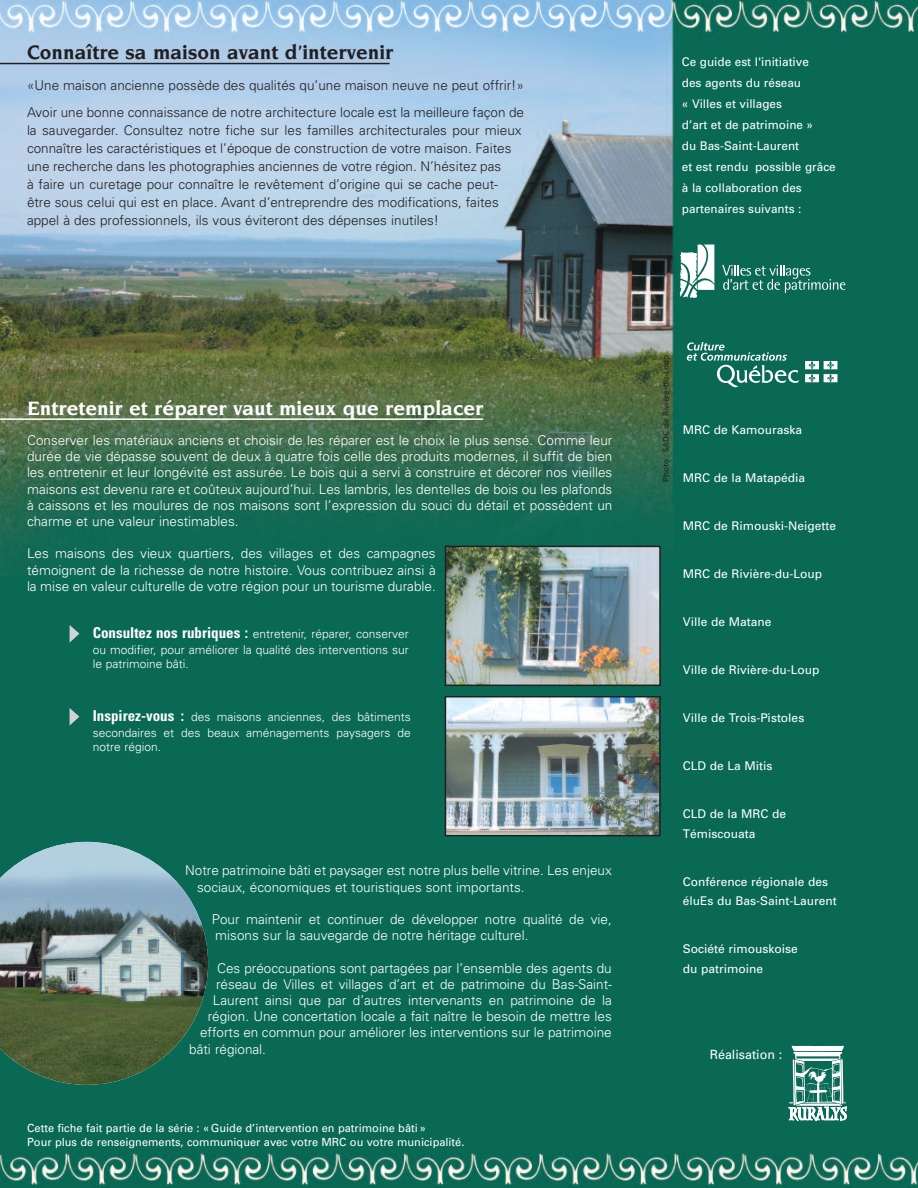
<style>
.page{position:relative;width:918px;height:1188px;background:#fff}
.page>*{position:absolute;margin:0;border:0;box-sizing:border-box;transform-origin:0 0}
.t1{font:700 21px "Novarese";color:#fff}
.t2{font:700 21px "Novarese";color:#231f20}
.t3{font:300 13.5px/16.2px "Univers";color:#fff;text-align:justify}
.t4{font:300 13.5px/18px "Univers";color:#231f20}
.t5{font:12.75px "Univers";color:#fff}
.t6{font:12px/21px "Univers";color:#fff}
.t7{font:300 12px/15.9px "Univers";color:#fff}
.t8{font:11.25px/13.5px "Univers";color:#fff}
.t9{font:8.25px "Frutiger";color:#231f20}
.s1{font-weight:700;font-stretch:condensed;font-size:15px}
</style>
<div class="page">
<img style="left:0;top:0;width:918px;height:1188px">
<hr style="left:0;top:63px;width:390px;height:1px;background:#231f20">
<hr style="left:0;top:418px;width:483px;height:2px;background:#fff">
<svg style="left:70px;top:625px;width:9px;height:18px"></svg>
<svg style="left:70px;top:708px;width:9px;height:18px"></svg>
<img style="left:448px;top:549px;width:210px;height:134px">
<div style="left:445px;top:546px;width:216px;height:140px;border:2px solid #231f20"></div>
<img style="left:448px;top:699px;width:210px;height:134px">
<div style="left:445px;top:696px;width:216px;height:140px;border:2px solid #231f20"></div>
<svg style="left:805px;top:361px;width:32px;height:21px"></svg>
<svg style="left:687px;top:342px;width:112px;height:45px;background:#348372"></svg>
<svg style="left:789px;top:1046px;width:58px;height:75px"></svg>
<svg style="left:680px;top:245px;width:34px;height:53px"></svg>
<svg style="left:722px;top:265px;width:123px;height:28px;background:#348373"></svg>
<img style="left:0;top:842px;width:208px;height:243px">
<h1 class="t2" style="left:27px;top:44px;width:368px">Connaître sa maison avant d’intervenir</h1>
<p class="t4" style="left:27px;top:73px;width:499px;line-height:27px">«Une maison ancienne possède des qualités qu’une maison neuve ne peut offrir!»<br>Avoir une bonne connaissance de notre architecture locale est la meilleure façon de</p>
<p class="t4" style="left:27px;top:123px;width:496px">la sauvegarder. Consultez notre fiche sur les familles architecturales pour mieux connaître les caractéristiques et l’époque de construction de votre maison. Faites une recherche dans les photographies anciennes de votre région. N’hésitez pas<br>à faire un curetage pour connaître le revêtement d’origine qui se cache peut&shy;être sous celui qui est en place. Avant d’entreprendre des modifications, faites appel à des professionnels, ils vous éviteront des dépenses inutiles!</p>
<p class="t6" style="left:682px;top:52px;width:155px">Ce guide est l'initiative<br>des agents du réseau<br>« Villes et villages<br>d’art et de patrimoine »<br>du Bas-Saint-Laurent<br>et est rendu possible grâce à la collaboration des partenaires suivants :</p>
<h1 class="t1" style="left:27px;top:399px;width:458px">Entretenir et réparer vaut mieux que remplacer</h1>
<p class="t3" style="left:27px;top:433px;width:587px">Conserver les matériaux anciens et choisir de les réparer est le choix le plus sensé. Comme leur durée de vie dépasse souvent de deux à quatre fois celle des produits modernes, il suffit de bien les entretenir et leur longévité est assurée. Le bois qui a servi à construire et décorer nos vieilles maisons est devenu rare et coûteux aujourd’hui. Les lambris, les dentelles de bois ou les plafonds à caissons et les moulures de nos maisons sont l’expression du souci du détail et possèdent un charme et une valeur inestimables.</p>
<p class="t3" style="left:27px;top:547px;width:410px">Les maisons des vieux quartiers, des villages et des campagnes témoignent de la richesse de notre histoire. Vous contribuez ainsi à la mise en valeur culturelle de votre région pour un tourisme durable.</p>
<p class="t7" style="left:93px;top:627px;width:318px"><span class="s1">Consultez nos rubriques :</span> entretenir, réparer, conserver ou modifier, pour améliorer la qualité des interventions sur</p>
<p class="t7" style="left:93px;top:657px;width:97px">le patrimoine bâti.</p>
<p class="t7" style="left:93px;top:710px;width:320px"><span class="s1">Inspirez-vous :</span> des maisons anciennes, des bâtiments secondaires et des beaux aménagements paysagers de</p>
<p class="t7" style="left:93px;top:740px;width:70px">notre région.</p>
<p class="t3" style="left:197px;top:864px;width:416px;text-indent:-12px">Notre patrimoine bâti et paysager est notre plus belle vitrine. Les enjeux sociaux, économiques et touristiques sont importants.</p>
<p class="t3" style="left:212px;top:912px;width:402px">Pour maintenir et continuer de développer notre qualité de vie, misons sur la sauvegarde de notre héritage culturel.</p>
<p class="t3" style="left:217px;top:961px;width:396px">Ces préoccupations sont partagées par l’ensemble des agents du</p>
<p class="t3" style="left:216px;top:977px;width:397px">réseau de Villes et villages d’art et de patrimoine du Bas-Saint-</p>
<p class="t3" style="left:213px;top:993px;width:400px">Laurent ainsi que par d’autres intervenants en patrimoine de la</p>
<p class="t3" style="left:208px;top:1010px;width:405px">région. Une concertation locale a fait naître le besoin de mettre les</p>
<p class="t3" style="left:200px;top:1026px;width:413px">efforts en commun pour améliorer les interventions sur le patrimoine</p>
<p class="t3" style="left:189px;top:1042px;width:78px">bâti régional.</p>
<p class="t8" style="left:27px;top:1123px;width:439px">Cette fiche fait partie de la série : « Guide d’intervention en patrimoine bâti »<br>Pour plus de renseignements, communiquer avec votre MRC ou votre municipalité.</p>
<p class="t9" style="left:663px;top:482px;width:128px;rotate:-90deg">Photo : SADC de Rivière-du-Loup</p>
<p class="t6" style="left:683px;top:421px;width:121px">MRC de Kamouraska</p>
<p class="t6" style="left:683px;top:469px;width:124px">MRC de la Matapédia</p>
<p class="t6" style="left:683px;top:517px;width:155px">MRC de Rimouski-Neigette</p>
<p class="t6" style="left:683px;top:565px;width:141px">MRC de Rivière-du-Loup</p>
<p class="t6" style="left:683px;top:613px;width:90px">Ville de Matane</p>
<p class="t6" style="left:683px;top:661px;width:138px">Ville de Rivière-du-Loup</p>
<p class="t6" style="left:683px;top:709px;width:123px">Ville de Trois-Pistoles</p>
<p class="t6" style="left:683px;top:757px;width:91px">CLD de La Mitis</p>
<p class="t6" style="left:683px;top:805px;width:105px;line-height:19.5px">CLD de la MRC de<br>Témiscouata</p>
<p class="t6" style="left:683px;top:873px;width:155px;line-height:19.5px">Conférence régionale des éluEs du Bas-Saint-Laurent</p>
<p class="t6" style="left:683px;top:940px;width:116px;line-height:19.5px">Société rimouskoise du patrimoine</p>
<p class="t5" style="left:710px;top:1050px;width:74px">Réalisation :</p>
</div>
